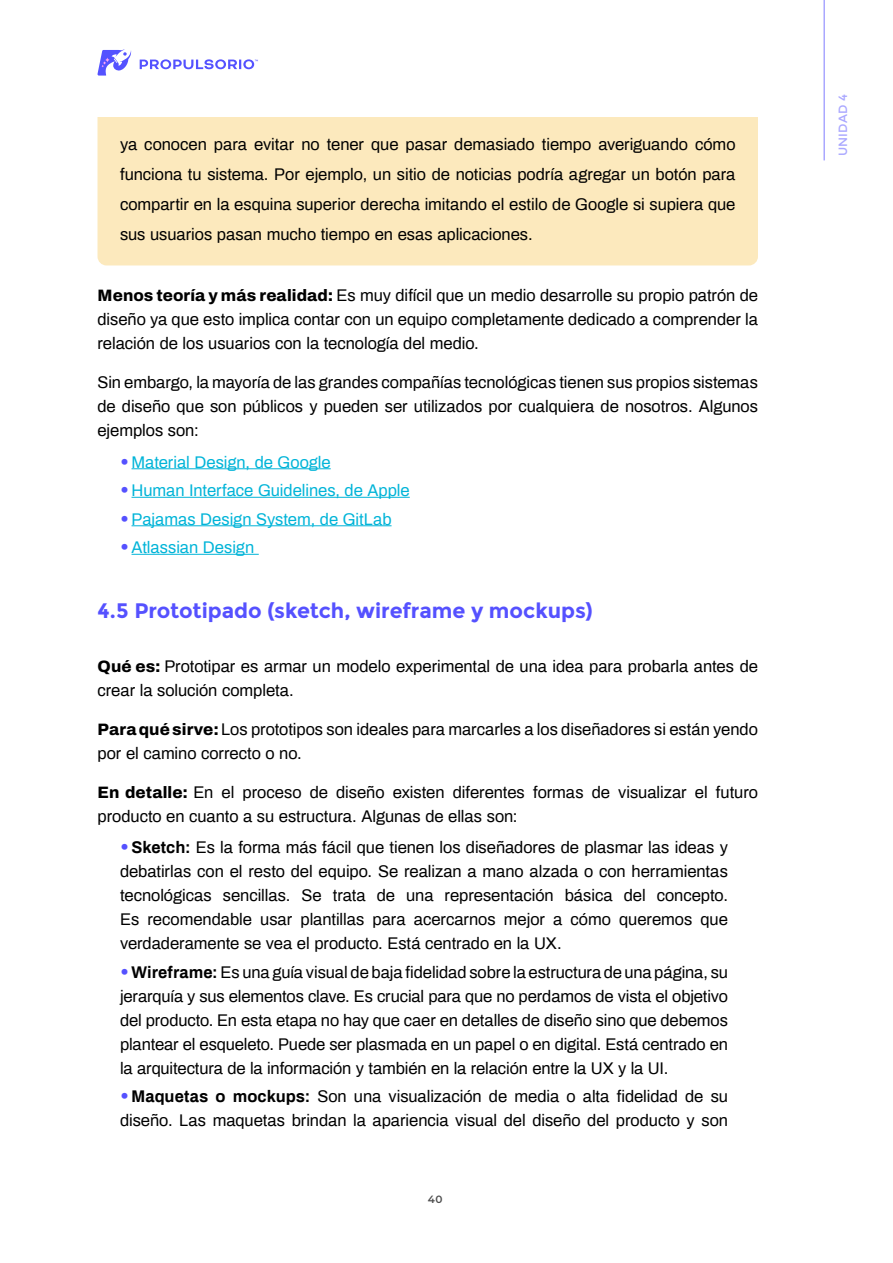
<style>
.page{position:relative;width:893px;height:1263px;background:#fff}
.page>*{position:absolute;margin:0;border:0;box-sizing:border-box;transform-origin:0 0}
.Titulo-Interior-Prin{font:700 21px "Montserrat";letter-spacing:-.005em;color:#5551ff}
.Dicen-los-que-hacen{font:16.5px/24px "Archivo";color:#000;text-align:justify}
.Texto-Parrafo{font:16.5px/24px "Archivo";color:#000}
.t1{font:16.5px "Archivo";color:#00b4d8}
.t2{font:12px "Montserrat";color:#aaa8ff}
.t3{font:600 10.5px "Montserrat";color:#4d4d4d}
.s1{font-weight:800}
.s2{font-weight:900;font-size:18px;color:#5551ff}
.s3{font-weight:700}
</style>
<div class="page">
<hr style="left:824px;top:0;width:1px;height:160px;background:#807dff">
<svg style="left:140px;top:59px;width:118px;height:10px"></svg>
<svg style="left:97px;top:49px;width:34px;height:27px"></svg>
<div style="left:98px;top:117px;width:660px;height:148px;background:#fce9bd"></div>
<hr style="left:132px;top:468px;width:199px;height:1px;background:#00b4d8">
<hr style="left:132px;top:497px;width:278px;height:1px;background:#00b4d8">
<hr style="left:132px;top:525px;width:260px;height:1px;background:#00b4d8">
<hr style="left:132px;top:554px;width:127px;height:1px;background:#00b4d8">
<p class="Dicen-los-que-hacen" style="left:120px;top:128px;width:617px;line-height:30px">ya conocen para evitar no tener que pasar demasiado tiempo averiguando cómo funciona tu sistema. Por ejemplo, un sitio de noticias podría agregar un botón para compartir en la esquina superior derecha imitando el estilo de Google si supiera que sus usuarios pasan mucho tiempo en esas aplicaciones.</p>
<p class="Texto-Parrafo" style="left:98px;top:282px;width:662px;text-align:justify"><span class="s1">Menos teoría y más realidad:</span> Es muy difícil que un medio desarrolle su propio patrón de diseño ya que esto implica contar con un equipo completamente dedicado a comprender la relación de los usuarios con la tecnología del medio.</p>
<p class="Texto-Parrafo" style="left:98px;top:369px;width:662px;text-align:justify">Sin embargo, la mayoría de las grandes compañías tecnológicas tienen sus propios sistemas de diseño que son públicos y pueden ser utilizados por cualquiera de nosotros. Algunos ejemplos son:</p>
<p class="t1" style="left:120px;top:450px;width:212px"><span class="s2">•</span> Material Design, de Google</p>
<p class="t1" style="left:120px;top:478px;width:291px"><span class="s2">•</span> Human Interface Guidelines, de Apple</p>
<p class="t1" style="left:120px;top:507px;width:273px"><span class="s2">•</span>Pajamas Design System, de GitLab</p>
<p class="t1" style="left:120px;top:535px;width:136px"><span class="s2">•</span> Atlassian Design</p>
<p class="Titulo-Interior-Prin" style="left:98px;top:598px;width:497px">4.5 Prototipado (sketch, wireframe y mockups)</p>
<p class="Texto-Parrafo" style="left:98px;top:653px;width:662px"><span class="s1">Qué es:</span> Prototipar es armar un modelo experimental de una idea para probarla antes de crear la solución completa.</p>
<p class="Texto-Parrafo" style="left:98px;top:716px;width:662px"><span class="s1">Para qué sirve:</span> Los prototipos son ideales para marcarles a los diseñadores si están yendo por el camino correcto o no.</p>
<p class="Texto-Parrafo" style="left:98px;top:779px;width:662px"><span class="s1">En detalle:</span> En el proceso de diseño existen diferentes formas de visualizar el futuro producto en cuanto a su estructura. Algunas de ellas son:</p>
<p class="Dicen-los-que-hacen" style="left:120px;top:834px;width:609px"><span class="s2">•</span><span class="s3">Sketch:</span> Es la forma más fácil que tienen los diseñadores de plasmar las ideas y debatirlas con el resto del equipo. Se realizan a mano alzada o con herramientas tecnológicas sencillas. Se trata de una representación básica del concepto.<br>Es recomendable usar plantillas para acercarnos mejor a cómo queremos que verdaderamente se vea el producto. Está centrado en la UX.</p>
<p class="Dicen-los-que-hacen" style="left:120px;top:959px;width:609px"><span class="s2">•</span> <span class="s3">Wireframe:</span> Es una guía visual de baja fidelidad sobre la estructura de una página, su jerarquía y sus elementos clave. Es crucial para que no perdamos de vista el objetivo del producto. En esta etapa no hay que caer en detalles de diseño sino que debemos plantear el esqueleto. Puede ser plasmada en un papel o en digital. Está centrado en la arquitectura de la información y también en la relación entre la UX y la UI.</p>
<p class="Dicen-los-que-hacen" style="left:120px;top:1083px;width:609px"><span class="s2">•</span> <span class="s3">Maquetas o mockups:</span> Son una visualización de media o alta fidelidad de su diseño. Las maquetas brindan la apariencia visual del diseño del producto y son</p>
<p class="t3" style="left:428px;top:1192px;width:16px">40</p>
<p class="t2" style="left:836px;top:156px;width:63px;rotate:-90deg">UNIDAD 4</p>
</div>
